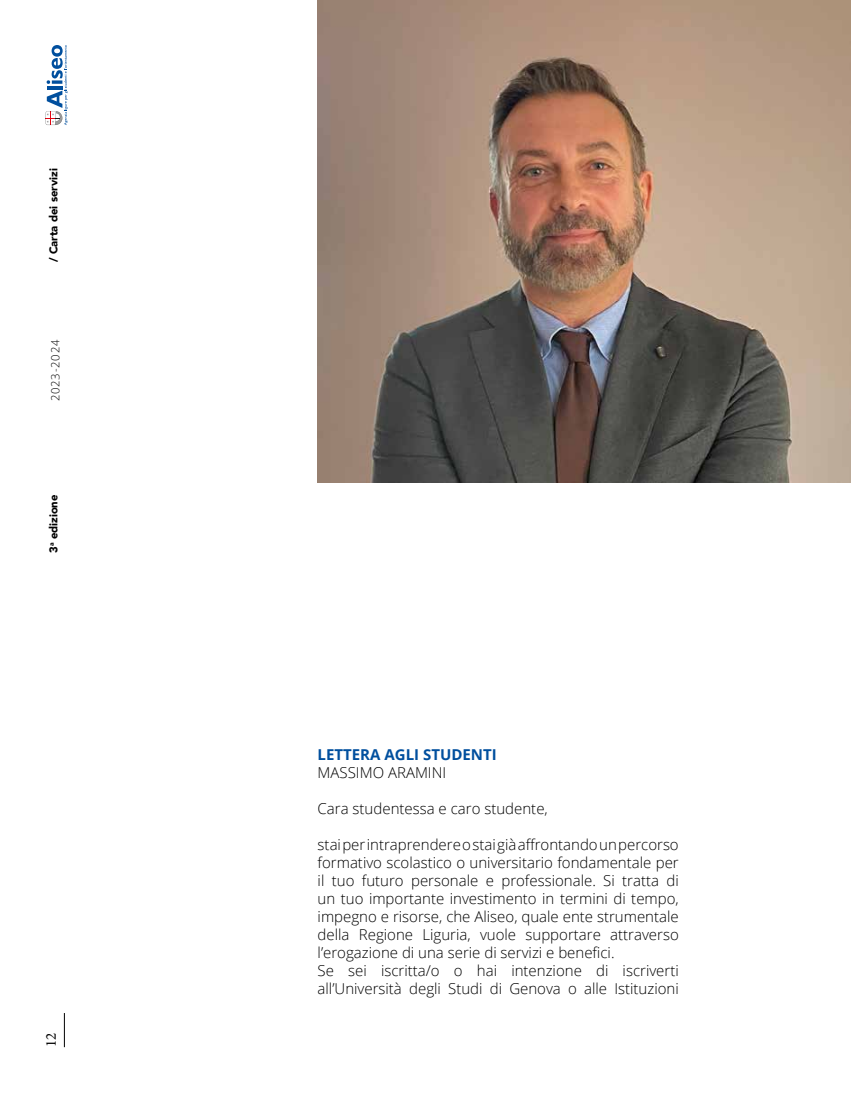
<style>
.page{position:relative;width:851px;height:1099px;background:#fff}
.page>*{position:absolute;margin:0;border:0;box-sizing:border-box;transform-origin:0 0}
.t1{font:300 15px/18px "Open Sans";color:#000}
.t2{font:700 15px "Open Sans";color:#004f9e}
.t3{font:15px "Minion Pro";color:#000}
.t4{font:900 11.25px "Avenir";color:#000}
.t5{font:300 11.25px "Open Sans";letter-spacing:.075em;color:#000}
</style>
<div class="page">
<hr style="left:64px;top:1012px;width:1px;height:35px;background:#000">
<svg style="left:45px;top:45px;width:23px;height:80px"></svg>
<img style="left:317px;top:0;width:533px;height:483px">
<p class="t4" style="left:44px;top:262px;width:95px;rotate:-90deg">/ Carta dei servizi</p>
<p class="t5" style="left:48px;top:401px;width:63px;rotate:-90deg">2023-2024</p>
<p class="t4" style="left:44px;top:553px;width:60px;rotate:-90deg">3<sup>a</sup> edizione</p>
<p class="t3" style="left:41px;top:1047px;width:16px;rotate:-90deg">12</p>
<p class="t2" style="left:317px;top:743px;width:180px">LETTERA AGLI STUDENTI</p>
<p class="t1" style="left:317px;top:762px;width:130px">MASSIMO ARAMINI</p>
<p class="t1" style="left:317px;top:798px;width:232px">Cara studentessa e caro studente,</p>
<p class="t1" style="left:317px;top:834px;width:362px">stai per intraprendere o stai già affrontando un percorso formativo scolastico o universitario fondamentale per il tuo futuro personale e professionale. Si tratta di un tuo importante investimento in termini di tempo, impegno e risorse, che Aliseo, quale ente strumentale della Regione Liguria, vuole supportare attraverso l’erogazione di una serie di servizi e benefici.<br>Se sei iscritta/o o hai intenzione di iscriverti all’Università degli Studi di Genova o alle Istituzioni</p>
</div>
